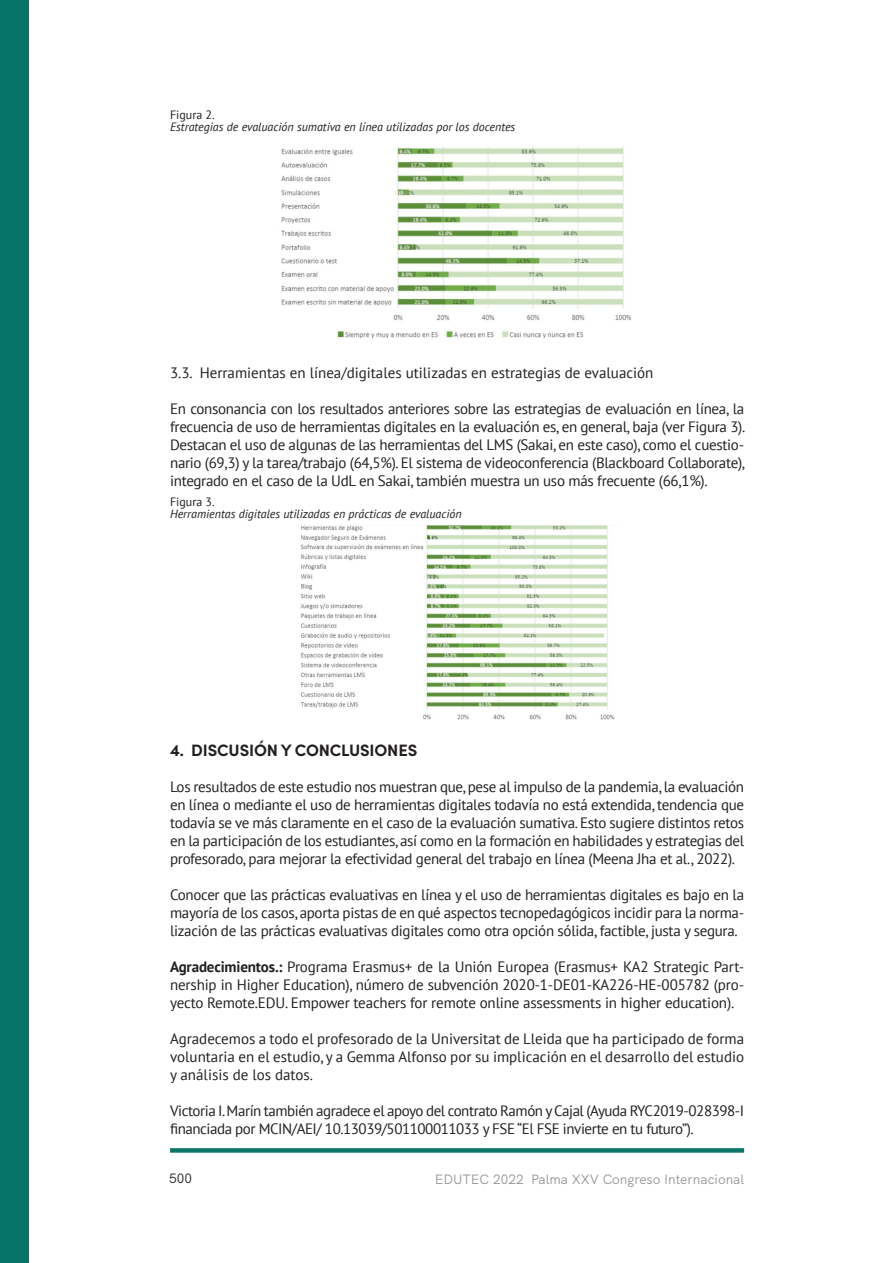
<style>
.page{position:relative;width:893px;height:1263px;background:#fff}
.page>*{position:absolute;margin:0;border:0;box-sizing:border-box;transform-origin:0 0}
.Títol_3{font:700 16.5px "Sofia Pro";letter-spacing:-.01em;color:#231f20}
.BODY_TEXT{font:15px/18px "PT Sans";letter-spacing:-.02em;color:#231f20;text-align:justify}
.BODY_TEXT-2{font:15px "PT Sans";color:#231f20}
.t1{font:13.5px "HK Grotesk";color:#939598}
.t2{font:13.5px "HK Grotesk";color:#231f20}
.pie_FOTO{font:italic 12px/12px "PT Sans";color:#231f20}
.s1{font-style:normal}
.s2{font-weight:700}
</style>
<div class="page">
<div style="left:170px;top:1148px;width:574px;height:5px;background:#0b7467"></div>
<div style="left:0;top:0;width:29px;height:1263px;background:#057368"></div>
<img style="left:281px;top:147px;width:351px;height:192px">
<img style="left:300px;top:525px;width:315px;height:195px">
<p class="pie_FOTO" style="left:170px;top:108px;width:347px"><span class="s1">Figura 2.<br></span>Estrategias de evaluación sumativa en línea utilizadas por los docentes</p>
<p class="BODY_TEXT-2" style="left:170px;top:363px;width:485px">3.3. Herramientas en línea/digitales utilizadas en estrategias de evaluación</p>
<p class="BODY_TEXT" style="left:170px;top:399px;width:577px">En consonancia con los resultados anteriores sobre las estrategias de evaluación en línea, la frecuencia de uso de herramientas digitales en la evaluación es, en general, baja (ver Figura 3).<br>Destacan el uso de algunas de las herramientas del LMS (Sakai, en este caso), como el cuestio&shy;nario (69,3) y la tarea/trabajo (64,5%). El sistema de videoconferencia (Blackboard Collaborate), integrado en el caso de la UdL en Sakai, también muestra un uso más frecuente (66,1%).</p>
<p class="pie_FOTO" style="left:170px;top:495px;width:293px"><span class="s1">Figura 3.<br></span>Herramientas digitales utilizadas en prácticas de evaluación</p>
<p class="Títol_3" style="left:170px;top:738px;width:249px">4. DISCUSIÓN Y CONCLUSIONES</p>
<p class="BODY_TEXT" style="left:170px;top:777px;width:576px">Los resultados de este estudio nos muestran que, pese al impulso de la pandemia, la evaluación en línea o mediante el uso de herramientas digitales todavía no está extendida, tendencia que todavía se ve más claramente en el caso de la evaluación sumativa. Esto sugiere distintos retos en la participación de los estudiantes, así como en la formación en habilidades y estrategias del profesorado, para mejorar la efectividad general del trabajo en línea (Meena Jha et al., 2022).</p>
<p class="BODY_TEXT" style="left:170px;top:885px;width:576px">Conocer que las prácticas evaluativas en línea y el uso de herramientas digitales es bajo en la mayoría de los casos, aporta pistas de en qué aspectos tecnopedagógicos incidir para la norma&shy;lización de las prácticas evaluativas digitales como otra opción sólida, factible, justa y segura.</p>
<p class="BODY_TEXT" style="left:170px;top:957px;width:576px"><span class="s2">Agradecimientos.:</span> Programa Erasmus+ de la Unión Europea (Erasmus+ KA2 Strategic Part&shy;nership in Higher Education), número de subvención 2020-1-DE01-KA226-HE-005782 (pro&shy;yecto Remote.EDU. Empower teachers for remote online assessments in higher education).</p>
<p class="BODY_TEXT" style="left:170px;top:1029px;width:576px">Agradecemos a todo el profesorado de la Universitat de Lleida que ha participado de forma voluntaria en el estudio, y a Gemma Alfonso por su implicación en el desarrollo del estudio y análisis de los datos.</p>
<p class="BODY_TEXT" style="left:170px;top:1101px;width:576px">Victoria I. Marín también agradece el apoyo del contrato Ramón y Cajal (Ayuda RYC2019-028398-I financiada por MCIN/AEI/ 10.13039/501100011033 y FSE “El FSE invierte en tu futuro”).</p>
<p class="t2" style="left:169px;top:1168px;width:24px">500</p>
<p class="t1" style="left:435px;top:1168px;width:311px">EDUTEC 2022 Palma XXV Congreso Internacional</p>
</div>
